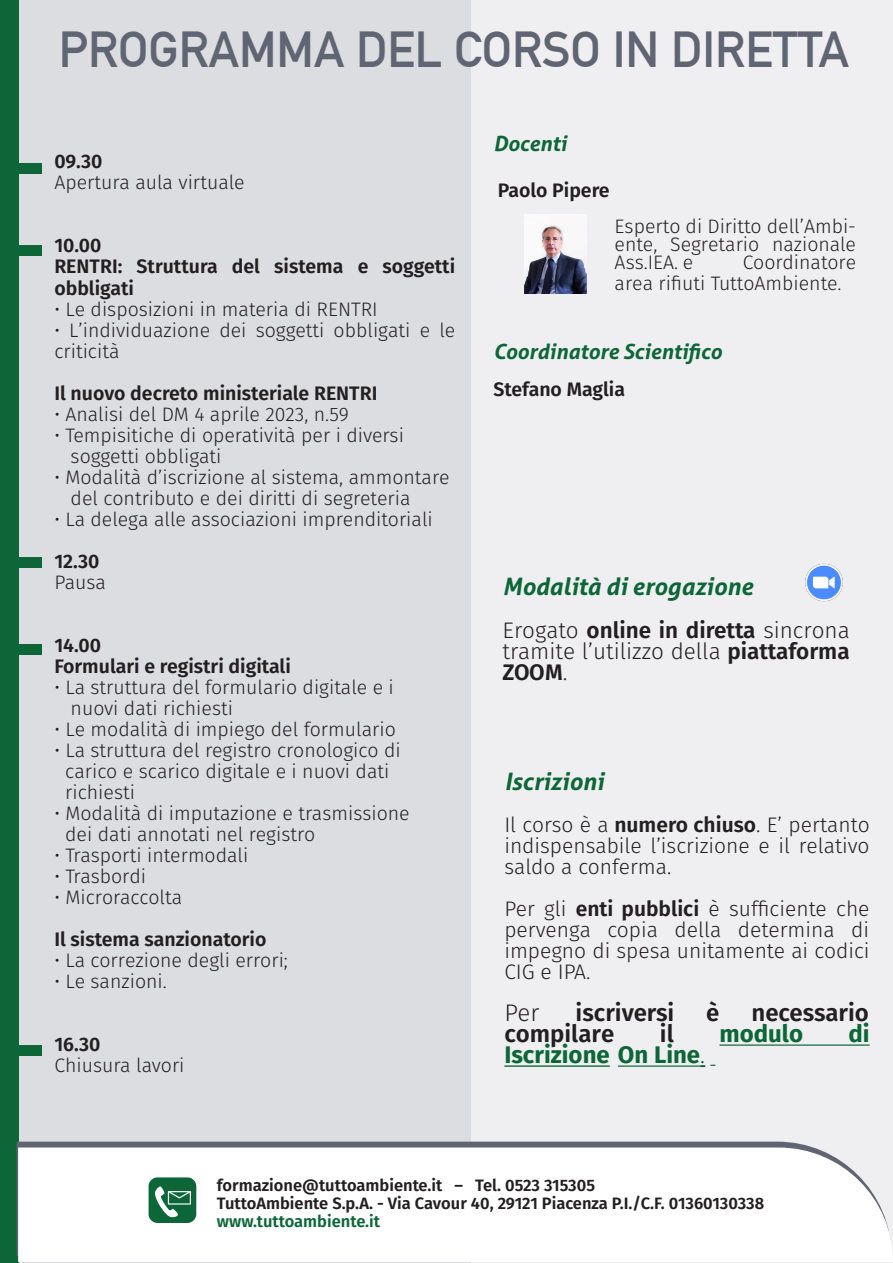
<style>
.page{position:relative;width:893px;height:1263px;background:#fff}
.page>*{position:absolute;margin:0;border:0;box-sizing:border-box;transform-origin:0 0}
.t1{font:49.5px "DIN Mittelschrift Std";color:#606573}
.t2{font:600 24px "Fira Sans";color:#231f20}
.t3{font:italic 700 24px "Aller";color:#0c6638}
.t4{font:700 24px "Fira Sans";color:#0c6638}
.t5{font:300 24px "Fira Sans";color:#231f20}
.t6{font:300 22.5px/21px "Fira Sans";color:#231f20;text-align:justify}
.t7{font:300 21px/20.9px "Fira Sans";color:#231f20;text-align:justify}
.t8{font:italic 700 21px "Aller";color:#0c6638}
.t9{font:300 19.5px/21px "Fira Sans";color:#231f20}
.t10{font:600 19.5px/21px "Fira Sans";color:#231f20}
.t11{font:600 16.5px/18px "Fira Sans";color:#231f20}
.t12{font:600 16.5px "Fira Sans";color:#0c6638}
.s1{font-weight:600}
.s2{font-weight:300}
</style>
<div class="page">
<div style="left:0;top:0;width:471px;height:1263px;background:#dcdde0"></div>
<div style="left:471px;top:0;width:422px;height:1263px;background:#efeff1"></div>
<div style="left:0;top:0;width:18px;height:1263px;background:#0c6638"></div>
<div style="left:8px;top:163px;width:33px;height:11px;background:#0c6638"></div>
<div style="left:8px;top:246px;width:33px;height:10px;background:#0c6638"></div>
<div style="left:8px;top:1045px;width:33px;height:11px;background:#0c6638"></div>
<div style="left:8px;top:557px;width:34px;height:11px;background:#0c6638"></div>
<div style="left:8px;top:644px;width:34px;height:11px;background:#0c6638"></div>
<img style="left:805px;top:563px;width:38px;height:39px">
<img style="left:524px;top:215px;width:63px;height:78px">
<svg style="left:17px;top:1141px;width:794px;height:115px;background:#6f7380"></svg>
<div style="left:18px;top:1147px;width:875px;height:115px;background:#fff"></div>
<svg style="left:149px;top:1177px;width:47px;height:46px;background:#3a825d"></svg>
<hr style="left:719px;top:1044px;width:151px;height:1px;background:#0c6638">
<hr style="left:504px;top:1066px;width:106px;height:1px;background:#0c6638">
<hr style="left:618px;top:1065px;width:82px;height:2px;background:#0c6638">
<svg style="left:700px;top:1065px;width:15px;height:2px"></svg>
<h1 class="t1" style="left:59px;top:21px;width:792px">PROGRAMMA DEL CORSO IN DIRETTA</h1>
<p class="t10" style="left:54px;top:150px;width:50px">09.30</p>
<p class="t9" style="left:54px;top:172px;width:192px">Apertura aula virtuale</p>
<p class="t10" style="left:54px;top:234px;width:402px">10.00<br>RENTRI: Struttura del sistema e soggetti obbligati</p>
<p class="t9" style="left:54px;top:298px;width:325px">• Le disposizioni in materia di RENTRI</p>
<p class="t9" style="left:54px;top:319px;width:402px">• L’individuazione dei soggetti obbligati e le criticità</p>
<p class="t10" style="left:54px;top:381px;width:325px">Il nuovo decreto ministeriale RENTRI</p>
<p class="t9" style="left:54px;top:403px;width:296px">• Analisi del DM 4 aprile 2023, n.59</p>
<p class="t9" style="left:71px;top:424px;width:335px;text-indent:-16px">• Tempisitiche di operatività per i diversi soggetti obbligati</p>
<p class="t9" style="left:71px;top:466px;width:380px;text-indent:-16px">• Modalità d’iscrizione al sistema, ammontare del contributo e dei diritti di segreteria</p>
<p class="t9" style="left:54px;top:508px;width:380px">• La delega alle associazioni imprenditoriali</p>
<p class="t10" style="left:54px;top:549px;width:47px">12.30</p>
<p class="t9" style="left:54px;top:571px;width:53px">Pausa</p>
<p class="t10" style="left:54px;top:633px;width:238px">14.00<br>Formulari e registri digitali</p>
<p class="t9" style="left:71px;top:676px;width:325px;text-indent:-16px">• La struttura del formulario digitale e i nuovi dati richiesti</p>
<p class="t9" style="left:54px;top:718px;width:343px">• Le modalità di impiego del formulario</p>
<p class="t9" style="left:65px;top:739px;width:337px;text-indent:-11px">• La struttura del registro cronologico di carico e scarico digitale e i nuovi dati richiesti</p>
<p class="t9" style="left:65px;top:802px;width:346px;text-indent:-11px">• Modalità di imputazione e trasmissione dei dati annotati nel registro</p>
<p class="t9" style="left:54px;top:844px;width:196px">• Trasporti intermodali</p>
<p class="t9" style="left:54px;top:865px;width:93px">• Trasbordi</p>
<p class="t9" style="left:54px;top:886px;width:129px">• Microraccolta</p>
<p class="t10" style="left:54px;top:927px;width:214px">Il sistema sanzionatorio</p>
<p class="t9" style="left:54px;top:949px;width:235px">• La correzione degli errori;</p>
<p class="t9" style="left:54px;top:970px;width:114px">• Le sanzioni.</p>
<p class="t10" style="left:54px;top:1032px;width:48px">16.30</p>
<p class="t9" style="left:54px;top:1054px;width:132px">Chiusura lavori</p>
<p class="t8" style="left:493px;top:130px;width:75px">Docenti</p>
<p class="t10" style="left:498px;top:178px;width:113px">Paolo Pipere</p>
<p class="t9" style="left:615px;top:217px;width:243px;line-height:18px;text-align:justify">Esperto di Diritto dell’Ambi&shy;ente, Segretario nazionale Ass.IEA. e</p>
<p class="t9" style="left:615px;top:251px;width:243px;text-indent:128px">Coordinatore area rifiuti TuttoAmbiente.</p>
<p class="t8" style="left:493px;top:339px;width:230px">Coordinatore Scientifico</p>
<p class="t10" style="left:493px;top:377px;width:133px">Stefano Maglia</p>
<p class="t3" style="left:503px;top:572px;width:252px">Modalità di erogazione</p>
<p class="t6" style="left:503px;top:619px;width:349px">Erogato <span class="s1">online in diretta</span> sincrona tramite l’utilizzo della <span class="s1">piattaforma ZOOM</span>.</p>
<p class="t3" style="left:504px;top:767px;width:101px">Iscrizioni</p>
<p class="t7" style="left:504px;top:814px;width:367px">Il corso è a <span class="s1">numero chiuso</span>. E’ pertanto indispensabile l’iscrizione e il relativo saldo a conferma.</p>
<p class="t7" style="left:504px;top:898px;width:367px">Per gli <span class="s1">enti pubblici</span> è sufficiente che pervenga copia della determina di impegno di spesa unitamente ai codici CIG e IPA.</p>
<p class="t5" style="left:504px;top:995px;width:37px">Per</p>
<p class="t2" style="left:576px;top:992px;width:100px">iscriversi</p>
<p class="t2" style="left:706px;top:992px;width:15px">è</p>
<p class="t2" style="left:751px;top:992px;width:119px">necessario</p>
<p class="t2" style="left:504px;top:1013px;width:111px">compilare</p>
<p class="t2" style="left:660px;top:1013px;width:15px">il</p>
<p class="t4" style="left:719px;top:1013px;width:85px">modulo</p>
<p class="t4" style="left:848px;top:1013px;width:23px">di</p>
<p class="t4" style="left:504px;top:1034px;width:202px">Iscrizione On Line<span class="s2">.</span></p>
<p class="t11" style="left:217px;top:1175px;width:549px">formazione@tuttoambiente.it – Tel. 0523 315305<br>TuttoAmbiente S.p.A. - Via Cavour 40, 29121 Piacenza P.I./C.F. 01360130338</p>
<p class="t12" style="left:217px;top:1207px;width:165px">www.tuttoambiente.it</p>
</div>
